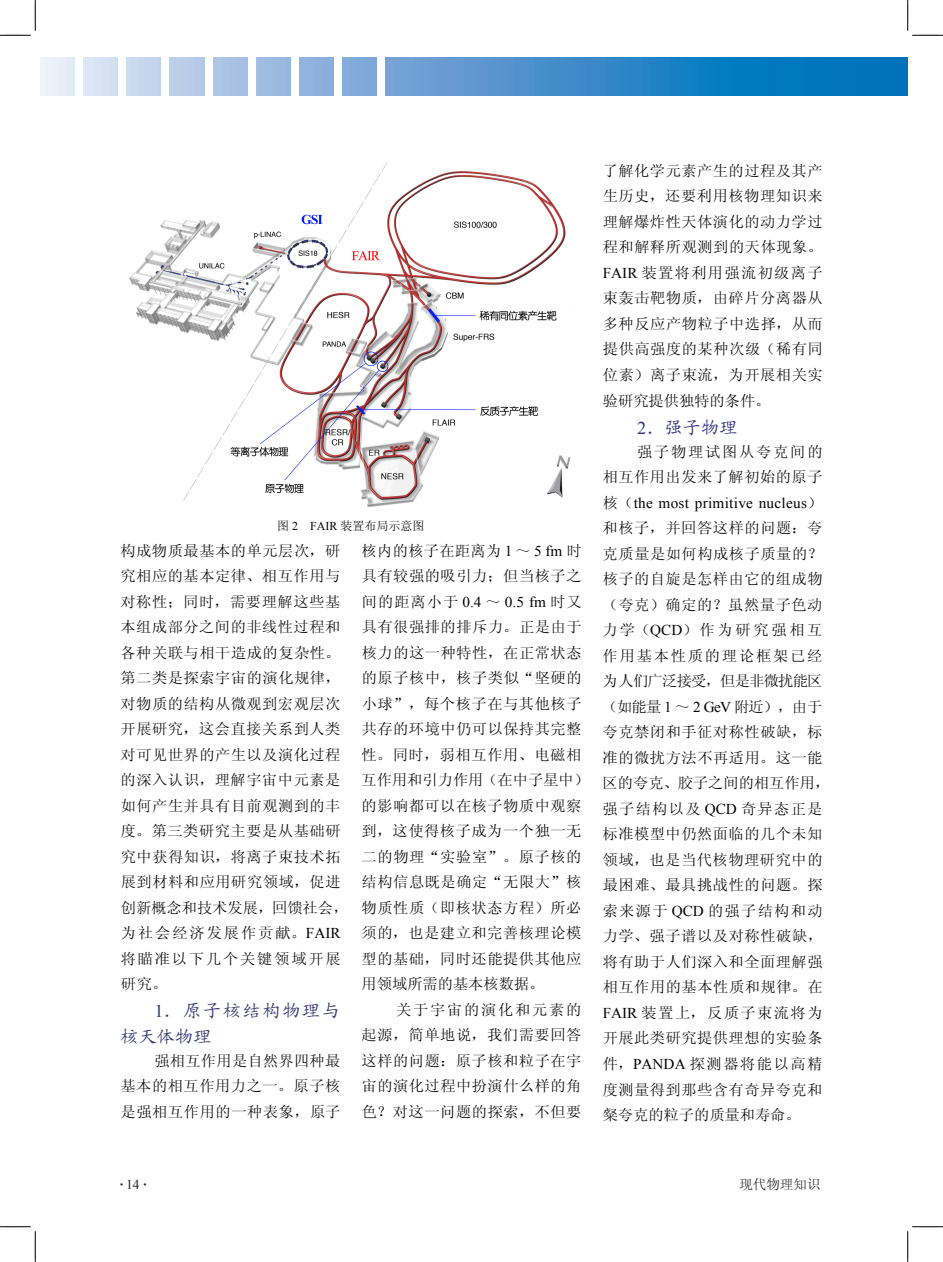
<style>
.page{position:relative;width:943px;height:1262px;background:#fff}
.page>*{position:absolute;margin:0;border:0;box-sizing:border-box;transform-origin:0 0}
.t1{font:18px/25.5px "Kai Ti GB2312";letter-spacing:.085em;color:#31336e}
.t2{font:18px "Kai Ti GB2312";color:#303182}
.t3{font:15px/25.5px "Sim Sun";letter-spacing:.035em;color:#030303}
.t4{font:15px "Times New Roman";letter-spacing:.02em;color:#030303}
.t5{font:13.5px "Sim Sun";color:#231f20}
.t6{font:12px "Sim Sun";color:#030303}
.t7{font:9px "Sim Sun";color:#231f20}
.s1{font-family:"Times New Roman"}
.s2{font-family:"Sim Sun"}
.s3{font-family:"Times New Roman";font-size:13.5px}
</style>
<div class="page">
<svg style="left:40px;top:58px;width:867px;height:38px;background:#5c9ed2"></svg>
<div style="left:75px;top:54px;width:7px;height:46px;background:#fff"></div>
<div style="left:119px;top:54px;width:7px;height:46px;background:#fff"></div>
<div style="left:162px;top:54px;width:7px;height:46px;background:#fff"></div>
<div style="left:205px;top:54px;width:7px;height:46px;background:#fff"></div>
<div style="left:248px;top:54px;width:7px;height:46px;background:#fff"></div>
<div style="left:291px;top:54px;width:7px;height:46px;background:#fff"></div>
<div style="left:334px;top:54px;width:7px;height:46px;background:#fff"></div>
<div style="left:378px;top:54px;width:7px;height:46px;background:#fff"></div>
<img style="left:129px;top:163px;width:442px;height:344px">
<svg style="left:0;top:0;width:36px;height:36px"></svg>
<svg style="left:0;top:1226px;width:36px;height:35px"></svg>
<svg style="left:907px;top:0;width:35px;height:36px"></svg>
<svg style="left:907px;top:1226px;width:35px;height:35px"></svg>
<p class="t6" style="left:277px;top:520px;width:149px">图 <span class="s1">2 FAIR</span> 装置布局示意图</p>
<p class="t3" style="left:120px;top:537px;width:229px">构成物质最基本的单元层次，研究相应的基本定律、相互作用与对称性；同时，需要理解这些基本组成部分之间的非线性过程和各种关联与相干造成的复杂性。第二类是探索宇宙的演化规律，对物质的结构从微观到宏观层次开展研究，这会直接关系到人类对可见世界的产生以及演化过程的深入认识，理解宇宙中元素是如何产生并具有目前观测到的丰度。第三类研究主要是从基础研究中获得知识，将离子束技术拓展到材料和应用研究领域，促进创新概念和技术发展，回馈社会，为社会经济发展作贡献。<span class="s1">FAIR</span>将瞄准以下几个关键领域开展研究。</p>
<p class="t1" style="left:120px;top:997px;width:221px;text-indent:34px"><span class="s1">1</span><span class="s2">．</span>原子核结构物理与核天体物理</p>
<p class="t3" style="left:120px;top:1047px;width:221px;text-align:justify;text-indent:34px">强相互作用是自然界四种最基本的相互作用力之一。原子核是强相互作用的一种表象，原子</p>
<p class="t3" style="left:361px;top:537px;width:229px">核内的核子在距离为 <span class="s1">1</span> ～ <span class="s1">5 fm</span> 时具有较强的吸引力；但当核子之间的距离小于 <span class="s1">0.4</span> ～ <span class="s1">0.5 fm</span> 时又具有很强排的排斥力。正是由于核力的这一种特性，在正常状态的原子核中，核子类似“坚硬的小球”，每个核子在与其他核子共存的环境中仍可以保持其完整性。同时，弱相互作用、电磁相互作用和引力作用（在中子星中）的影响都可以在核子物质中观察到，这使得核子成为一个独一无二的物理“实验室”。原子核的结构信息既是确定“无限大”核物质性质（即核状态方程）所必须的，也是建立和完善核理论模型的基础，同时还能提供其他应用领域所需的基本核数据。</p>
<p class="t3" style="left:361px;top:996px;width:221px;text-align:justify;text-indent:35px">关于宇宙的演化和元素的起源，简单地说，我们需要回答这样的问题：原子核和粒子在宇宙的演化过程中扮演什么样的角色？对这一问题的探索，不但要</p>
<p class="t3" style="left:602px;top:158px;width:221px;text-align:justify">了解化学元素产生的过程及其产生历史，还要利用核物理知识来理解爆炸性天体演化的动力学过程和解释所观测到的天体现象。<span class="s1">FAIR</span> 装置将利用强流初级离子束轰击靶物质，由碎片分离器从多种反应产物粒子中选择，从而提供高强度的某种次级（稀有同位素）离子束流，为开展相关实验研究提供独特的条件。</p>
<p class="t2" style="left:637px;top:418px;width:102px"><span class="s1">2</span><span class="s2">．</span>强子物理</p>
<p class="t3" style="left:602px;top:438px;width:221px;text-align:right">强子物理试图从夸克间的<br>相互作用出发来了解初始的原子</p>
<p class="t4" style="left:602px;top:492px;width:221px"><span class="s2">核（</span>the most primitive nucleus<span class="s2">）</span></p>
<p class="t3" style="left:602px;top:515px;width:229px">和核子，并回答这样的问题：夸克质量是如何构成核子质量的？核子的自旋是怎样由它的组成物（夸克）确定的？虽然量子色动力学（<span class="s1">QCD</span>）作为研究强相互作用基本性质的理论框架已经为人们广泛接受，但是非微扰能区（如能量 <span class="s1">1</span> ～ <span class="s1">2 GeV</span> 附近），由于夸克禁闭和手征对称性破缺，标准的微扰方法不再适用。这一能区的夸克、胶子之间的相互作用，强子结构以及 <span class="s1">QCD</span> 奇异态正是标准模型中仍然面临的几个未知领域，也是当代核物理研究中的最困难、最具挑战性的问题。探索来源于 <span class="s1">QCD</span> 的强子结构和动力学、强子谱以及对称性破缺，将有助于人们深入和全面理解强相互作用的基本性质和规律。在<br><span class="s1">FAIR</span> 装置上，反质子束流将为开展此类研究提供理想的实验条件，<span class="s1">PANDA</span> 探测器将能以高精度测量得到那些含有奇异夸克和粲夸克的粒子的质量和寿命。</p>
<p class="t7" style="left:119px;top:1179px;width:30px">• <span class="s3">14</span> •</p>
<p class="t5" style="left:739px;top:1177px;width:82px">现代物理知识</p>
</div>
